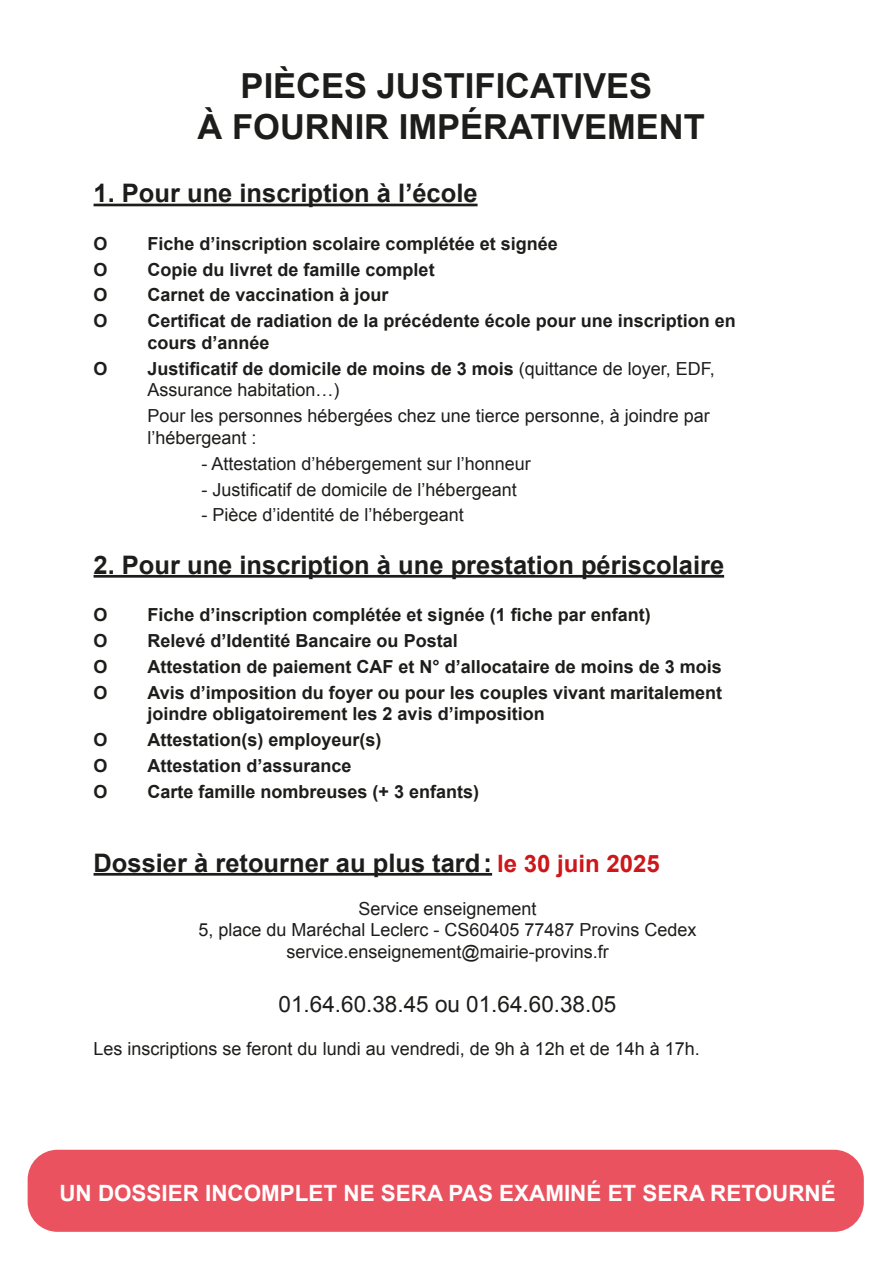
<style>
.page{position:relative;width:893px;height:1263px;background:#fff}
.page>*{position:absolute;margin:0;border:0;box-sizing:border-box;transform-origin:0 0}
.t1{font:700 34.5px "Arial";color:#1d1d1b}
.t2{font:700 25.5px "Arial";color:#1d1d1b}
.t3{font:22.5px "Arial";color:#1d1d1b}
.t4{font:700 22.35px "Arial";color:#fff}
.t5{font:700 18px/21.6px "Arial";color:#1d1d1b}
.t6{font:18px/21.6px "Arial";color:#1d1d1b}
.s1{font-weight:700}
.s2{font-size:24px;color:#cd171a}
</style>
<div class="page">
<div style="left:28px;top:1150px;width:836px;height:82px;background:#ea525f;border-radius:30px"></div>
<hr style="left:94px;top:204px;width:384px;height:2px;background:#1d1d1b">
<hr style="left:94px;top:575px;width:630px;height:3px;background:#1d1d1b">
<hr style="left:94px;top:873px;width:398px;height:3px;background:#1d1d1b">
<p class="t1" style="left:241px;top:63px;width:413px">PIÈCES JUSTIFICATIVES</p>
<p class="t1" style="left:198px;top:104px;width:509px">À FOURNIR IMPÉRATIVEMENT</p>
<p class="t2" style="left:94px;top:177px;width:386px">1. Pour une inscription à l’école</p>
<p class="t5" style="left:94px;top:233px;width:16px">O</p>
<p class="t5" style="left:148px;top:233px;width:412px">Fiche d’inscription scolaire complétée et signée</p>
<p class="t5" style="left:94px;top:259px;width:16px">O</p>
<p class="t5" style="left:148px;top:259px;width:289px">Copie du livret de famille complet</p>
<p class="t5" style="left:94px;top:285px;width:16px">O</p>
<p class="t5" style="left:148px;top:285px;width:243px">Carnet de vaccination à jour</p>
<p class="t5" style="left:94px;top:311px;width:16px">O</p>
<p class="t5" style="left:148px;top:311px;width:590px">Certificat de radiation de la précédente école pour une inscription en cours d’année</p>
<p class="t5" style="left:94px;top:358px;width:16px">O</p>
<p class="t6" style="left:148px;top:358px;width:569px"><span class="s1">Justificatif de domicile de moins de 3 mois</span> (quittance de loyer, EDF,<br>Assurance habitation…)</p>
<p class="t6" style="left:148px;top:405px;width:564px">Pour les personnes hébergées chez une tierce personne, à joindre par l’hébergeant :</p>
<p class="t6" style="left:202px;top:453px;width:331px">- Attestation d’hébergement sur l’honneur</p>
<p class="t6" style="left:202px;top:479px;width:317px">- Justificatif de domicile de l’hébergeant</p>
<p class="t6" style="left:202px;top:504px;width:264px">- Pièce d’identité de l’hébergeant</p>
<p class="t2" style="left:94px;top:548px;width:632px">2. Pour une inscription à une prestation périscolaire</p>
<p class="t5" style="left:94px;top:604px;width:16px">O</p>
<p class="t5" style="left:148px;top:604px;width:505px">Fiche d’inscription complétée et signée (1 fiche par enfant)</p>
<p class="t5" style="left:94px;top:630px;width:16px">O</p>
<p class="t5" style="left:148px;top:630px;width:312px">Relevé d’Identité Bancaire ou Postal</p>
<p class="t5" style="left:94px;top:656px;width:16px">O</p>
<p class="t5" style="left:148px;top:656px;width:576px">Attestation de paiement CAF et N° d’allocataire de moins de 3 mois</p>
<p class="t5" style="left:94px;top:682px;width:16px">O</p>
<p class="t5" style="left:148px;top:682px;width:576px">Avis d’imposition du foyer ou pour les couples vivant maritalement joindre obligatoirement les 2 avis d’imposition</p>
<p class="t5" style="left:94px;top:729px;width:16px">O</p>
<p class="t5" style="left:148px;top:729px;width:236px">Attestation(s) employeur(s)</p>
<p class="t5" style="left:94px;top:755px;width:16px">O</p>
<p class="t5" style="left:148px;top:755px;width:206px">Attestation d’assurance</p>
<p class="t5" style="left:94px;top:781px;width:16px">O</p>
<p class="t5" style="left:148px;top:781px;width:333px">Carte famille nombreuses (+ 3 enfants)</p>
<p class="t2" style="left:94px;top:846px;width:568px">Dossier à retourner au plus tard: <span class="s2">le 30 juin 2025</span></p>
<p class="t6" style="left:358px;top:898px;width:180px">Service enseignement</p>
<p class="t6" style="left:198px;top:919px;width:500px">5, place du Maréchal Leclerc - CS60405 77487 Provins Cedex</p>
<p class="t6" style="left:286px;top:941px;width:324px">service.enseignement@mairie-provins.fr</p>
<p class="t3" style="left:279px;top:989px;width:339px">01.64.60.38.45 ou 01.64.60.38.05</p>
<p class="t6" style="left:94px;top:1038px;width:608px">Les inscriptions se feront du lundi au vendredi, de 9h à 12h et de 14h à 17h.</p>
<p class="t4" style="left:59px;top:1178px;width:778px">UN DOSSIER INCOMPLET NE SERA PAS EXAMINÉ ET SERA RETOURNÉ</p>
</div>
